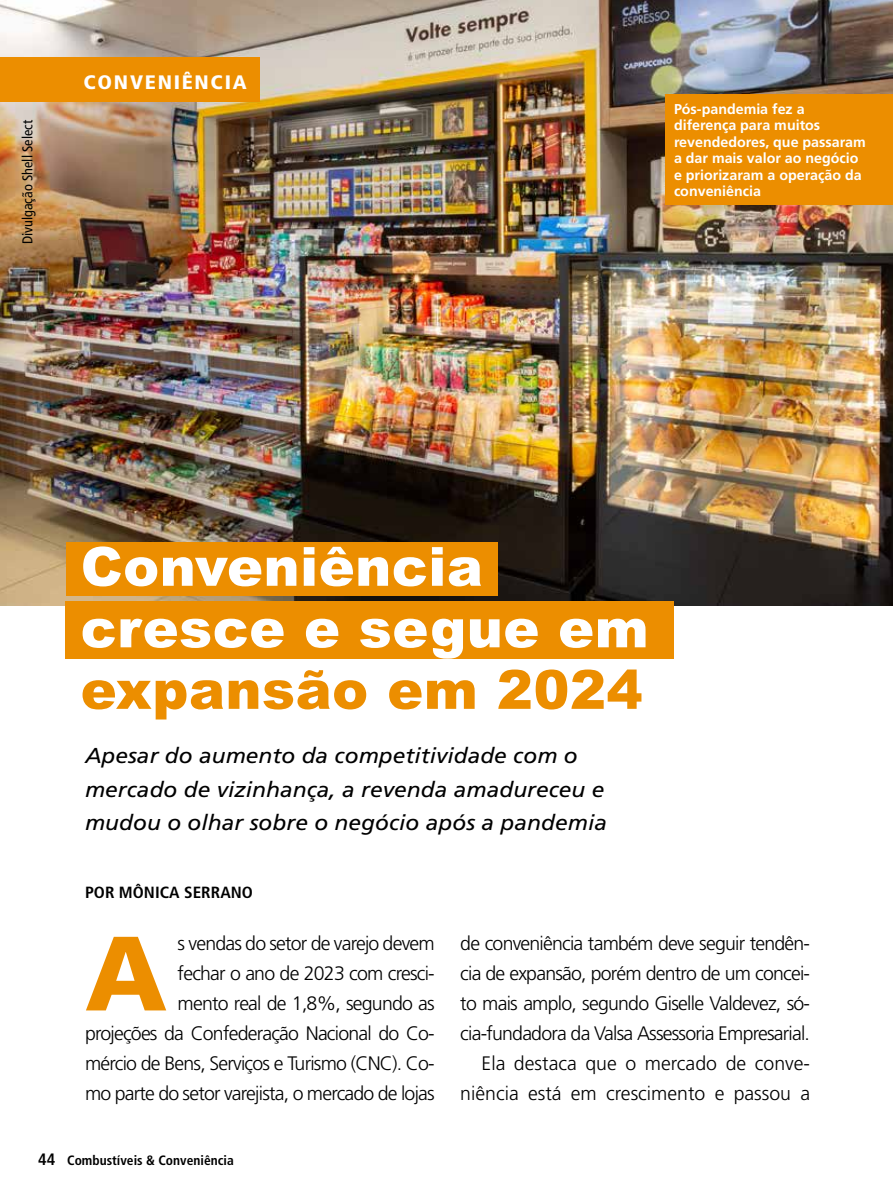
<style>
.page{position:relative;width:893px;height:1191px;background:#fff}
.page>*{position:absolute;margin:0;border:0;box-sizing:border-box;transform-origin:0 0}
.t1{font:900 105.45px "Frutiger";color:#ec8e00}
.t2{font:900 54px/61.5px "Arial";letter-spacing:.01em;color:#fff}
.t3{font:900 54px "Arial";letter-spacing:.01em;color:#ec8e00}
.t4{font:italic 21.6px/33px "Frutiger";color:#000;scale:1.06 1}
.t5{font:300 19.5px/30px "Frutiger";letter-spacing:-.04em;color:#000;text-align:right}
.t6{font:900 condensed 19.5px "Frutiger";letter-spacing:.08em;color:#fff;scale:1.1 1}
.t7{font:700 condensed 16.2px "Frutiger";color:#000;scale:1.06 1}
.t8{font:700 14.25px/16.5px "Frutiger";color:#fff}
.t9{font:condensed 14.25px "Frutiger";color:#000}
.t10{font:700 condensed 13.5px "Frutiger";color:#000}
.s1{font-size:16.5px}
</style>
<div class="page">
<img style="left:0;top:0;width:893px;height:606px">
<div style="left:66px;top:541px;width:431px;height:54px;background:#ec8e00"></div>
<div style="left:66px;top:601px;width:608px;height:58px;background:#ec8e00"></div>
<div style="left:665px;top:94px;width:228px;height:111px;background:#ec8e00"></div>
<div style="left:0;top:57px;width:259px;height:45px;background:#ec8e00"></div>
<p class="t9" style="left:19px;top:244px;width:126px;rotate:-90deg">Divulgação Shell Select</p>
<p class="t6" style="left:71px;top:71px;width:150px">CONVENIÊNCIA</p>
<p class="t6" style="left:84px;top:71px;width:150px">CONVENIÊNCIA</p>
<p class="t8" style="left:674px;top:101px;width:193px">Pós-pandemia fez a diferença para muitos revendedores, que passaram a dar mais valor ao negócio e priorizaram a operação da conveniência</p>
<h2 class="t2" style="left:81px;top:534px;width:569px">Conveniência cresce e segue em</h2>
<h2 class="t3" style="left:81px;top:650px;width:563px">expansão em 2024</h2>
<p class="t4" style="left:85px;top:739px;width:494px">Apesar do aumento da competitividade com o mercado de vizinhança, a revenda amadureceu e mudou o olhar sobre o negócio após a pandemia</p>
<p class="t7" style="left:85px;top:883px;width:160px">POR MÔNICA SERRANO</p>
<h1 class="t1" style="left:85px;top:909px;width:84px">A</h1>
<p class="t5" style="left:85px;top:929px;width:351px">s vendas do setor de varejo devem<br>fechar o ano de 2023 com cresci-<br>mento real de 1,8%, segundo as<br>projeções da Confederação Nacional do Co&shy;mércio de Bens, Serviços e Turismo (CNC). Co&shy;mo parte do setor varejista, o mercado de lojas</p>
<p class="t5" style="left:460px;top:929px;width:351px">de conveniência também deve seguir tendên&shy;cia de expansão, porém dentro de um concei&shy;to mais amplo, segundo Giselle Valdevez, só&shy;cia-fundadora da Valsa Assessoria Empresarial.<br>Ela destaca que o mercado de conve&shy;niência está em crescimento e passou a</p>
<p class="t10" style="left:38px;top:1152px;width:197px"><span class="s1">44</span> Combustíveis &amp; Conveniência</p>
</div>
